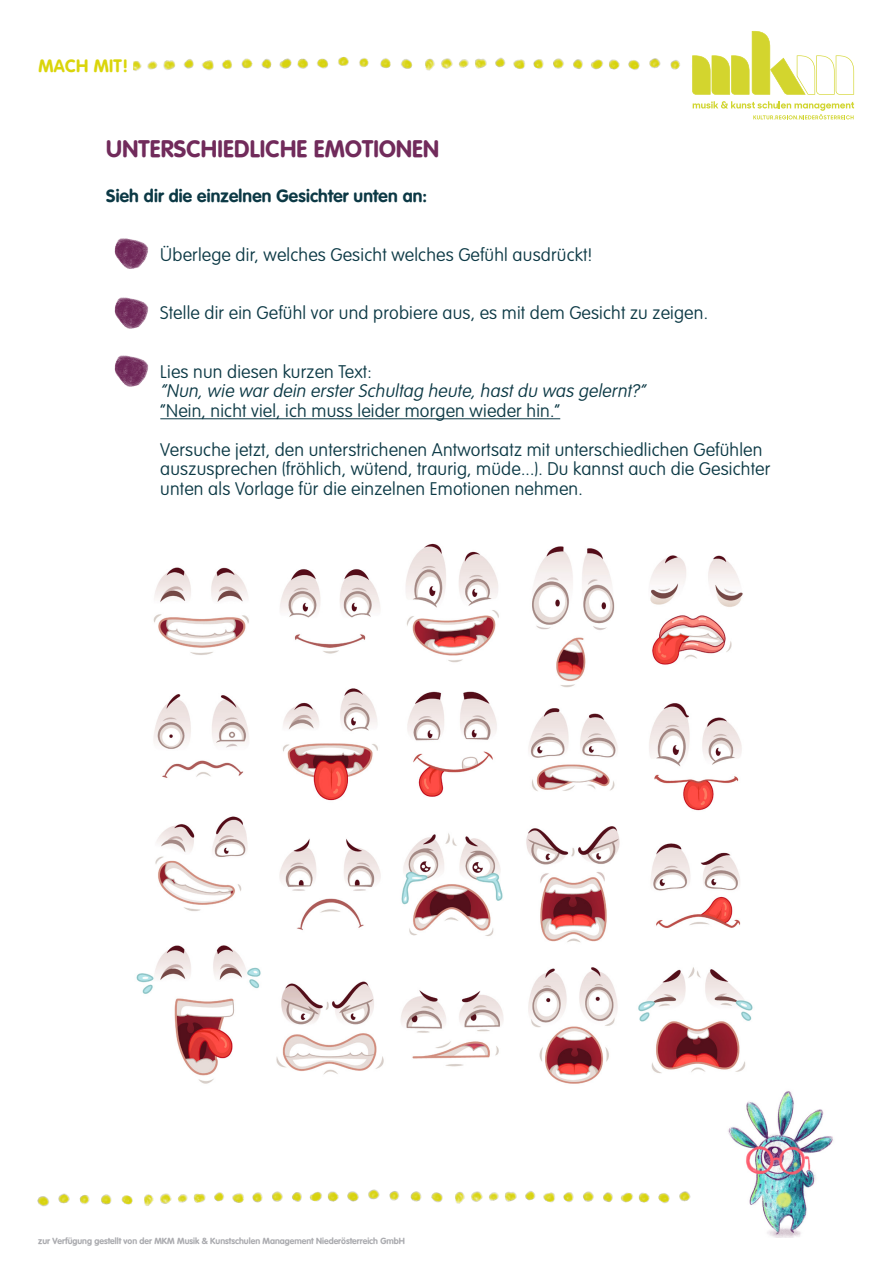
<style>
.page{position:relative;width:893px;height:1263px;background:#fff}
.page>*{position:absolute;margin:0;border:0;box-sizing:border-box;transform-origin:0 0}
.t1{font:700 24px "Vag";letter-spacing:.01em;color:#712b5b}
.t2{font:100 18px "VAG Rounded Std";letter-spacing:.01em;color:#0c3945}
.t3{font:italic 100 18px "VAG Rounded Std";color:#0c3945}
.t4{font:700 18px "Vag";letter-spacing:.01em;color:#0c3945}
.t5{font:700 18px "Vag";letter-spacing:.02em;color:#dad50a}
.t6{font:700 9px "Vag";color:#aaabaf}
</style>
<div class="page">
<img style="left:455px;top:1191px;width:236px;height:13px">
<img style="left:425px;top:57px;width:255px;height:14px">
<img style="left:144px;top:1189px;width:299px;height:17px">
<img style="left:37px;top:1193px;width:96px;height:14px">
<img style="left:133px;top:57px;width:280px;height:14px">
<svg style="left:693px;top:101px;width:161px;height:19px"></svg>
<svg style="left:692px;top:31px;width:162px;height:64px"></svg>
<hr style="left:160px;top:418px;width:400px;height:1px;background:#0c3945">
<img style="left:114px;top:238px;width:35px;height:31px">
<img style="left:114px;top:297px;width:35px;height:32px">
<img style="left:114px;top:355px;width:35px;height:32px">
<img style="left:136px;top:543px;width:617px;height:541px">
<img style="left:691px;top:1082px;width:143px;height:155px">
<p class="t5" style="left:38px;top:55px;width:91px">MACH MIT!</p>
<p class="t1" style="left:106px;top:135px;width:334px">UNTERSCHIEDLICHE EMOTIONEN</p>
<p class="t4" style="left:106px;top:186px;width:322px">Sieh dir die einzelnen Gesichter unten an:</p>
<p class="t2" style="left:160px;top:244px;width:434px">Überlege dir, welches Gesicht welches Gefühl ausdrückt!</p>
<p class="t2" style="left:160px;top:303px;width:549px">Stelle dir ein Gefühl vor und probiere aus, es mit dem Gesicht zu zeigen.</p>
<p class="t2" style="left:160px;top:361px;width:213px">Lies nun diesen kurzen Text:</p>
<p class="t3" style="left:160px;top:381px;width:490px">“Nun,wie wardein ersterSchultag heute,hastdu was gelernt?”</p>
<p class="t2" style="left:160px;top:400px;width:401px">“Nein, nicht viel, ich muss leider morgen wieder hin.”</p>
<p class="t2" style="left:160px;top:439px;width:604px">Versuche jetzt, den unterstrichenen Antwortsatz mit unterschiedlichen Gefühlen</p>
<p class="t2" style="left:160px;top:459px;width:612px">auszusprechen (fröhlich, wütend, traurig, müde...). Du kannst auch die Gesichter</p>
<p class="t2" style="left:160px;top:478px;width:424px">unten als Vorlage für die einzelnen Emotionen nehmen.</p>
<p class="t6" style="left:38px;top:1235px;width:368px">zur Verfügung gestellt von der MKM Musik &amp; Kunstschulen Management Niederösterreich GmbH</p>
</div>
